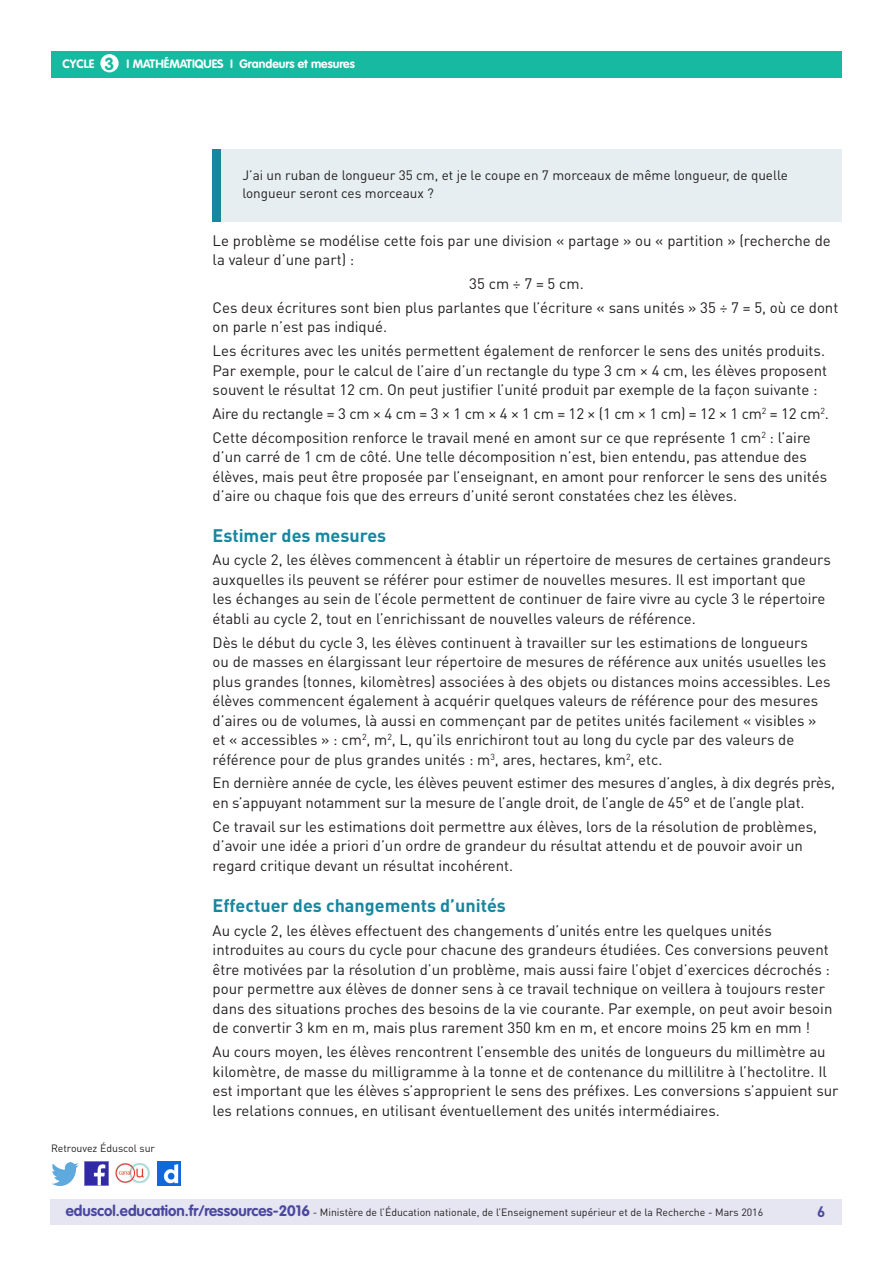
<style>
.page{position:relative;width:893px;height:1263px;background:#fff}
.page>*{position:absolute;margin:0;border:0;box-sizing:border-box;transform-origin:0 0}
._04_Titre_de_niveau{font:700 18px "DIN Pro";color:#16879f}
.t1{font:700 17.25px "VAG Rounded Std";color:#17baa1}
._06_Texte_courant{font:15px/19.5px "DIN Pro";color:#231f20}
.t2{font:700 15px "DIN Pro";color:#4a489e}
._15_texte_encadré{font:13.5px/18px "DIN Pro";color:#231f20}
.t3{font:700 12px "VAG Rounded Std";color:#fff}
.t4{font:10.5px "DIN Pro";color:#231f20}
.s1{font-family:"VAG Rounded Std";font-weight:700;font-size:15px;color:#4a489e}
</style>
<div class="page">
<div style="left:50px;top:1199px;width:791px;height:26px;background:#e6e5f2"></div>
<div style="left:51px;top:51px;width:791px;height:27px;background:#17baa1"></div>
<div style="left:100px;top:54px;width:19px;height:18px;background:#fff;border-radius:50%"></div>
<img style="left:85px;top:1162px;width:23px;height:23px">
<img style="left:51px;top:1163px;width:28px;height:22px">
<img style="left:158px;top:1162px;width:22px;height:23px">
<img style="left:115px;top:1163px;width:35px;height:21px">
<div style="left:213px;top:149px;width:629px;height:73px;background:#e6eef2"></div>
<div style="left:213px;top:149px;width:8px;height:73px;background:#16879f"></div>
<p class="t3" style="left:63px;top:57px;width:33px">CYCLE</p>
<p class="t3" style="left:127px;top:57px;width:108px">I MATHÉMATIQUES I</p>
<p class="t1" style="left:105px;top:53px;width:11px">3</p>
<p class="t3" style="left:239px;top:57px;width:117px">Grandeurs et mesures</p>
<p class="_15_texte_encadré" style="left:242px;top:166px;width:547px">J’ai un ruban de longueur 35 cm, et je le coupe en 7 morceaux de même longueur, de quelle longueur seront ces morceaux ?</p>
<p class="t4" style="left:51px;top:1141px;width:106px">Retrouvez Éduscol sur</p>
<p class="_06_Texte_courant" style="left:213px;top:230px;width:620px">Le problème se modélise cette fois par une division « partage » ou « partition » (recherche de la valeur d’une part) :</p>
<p class="_06_Texte_courant" style="left:469px;top:274px;width:116px">35 cm ÷ 7 = 5 cm.</p>
<p class="_06_Texte_courant" style="left:213px;top:297px;width:627px">Ces deux écritures sont bien plus parlantes que l’écriture « sans unités » 35 ÷ 7 = 5, où ce dont on parle n’est pas indiqué.</p>
<p class="_06_Texte_courant" style="left:213px;top:341px;width:616px">Les écritures avec les unités permettent également de renforcer le sens des unités produits.<br>Par exemple, pour le calcul de l’aire d’un rectangle du type 3 cm × 4 cm, les élèves proposent souvent le résultat 12 cm. On peut justifier l’unité produit par exemple de la façon suivante :</p>
<p class="_06_Texte_courant" style="left:213px;top:403px;width:618px">Aire du rectangle = 3 cm × 4 cm = 3 × 1 cm × 4 × 1 cm = 12 × (1 cm × 1 cm) = 12 × 1 cm<sup>2</sup> = 12 cm<sup>2</sup>.</p>
<p class="_06_Texte_courant" style="left:213px;top:427px;width:616px">Cette décomposition renforce le travail mené en amont sur ce que représente 1 cm<sup>2</sup> : l’aire d’un carré de 1 cm de côté. Une telle décomposition n’est, bien entendu, pas attendue des élèves, mais peut être proposée par l’enseignant, en amont pour renforcer le sens des unités d’aire ou chaque fois que des erreurs d’unité seront constatées chez les élèves.</p>
<p class="_04_Titre_de_niveau" style="left:213px;top:523px;width:175px">Estimer des mesures</p>
<p class="_06_Texte_courant" style="left:213px;top:550px;width:620px">Au cycle 2, les élèves commencent à établir un répertoire de mesures de certaines grandeurs auxquelles ils peuvent se référer pour estimer de nouvelles mesures. Il est important que<br>les échanges au sein de l’école permettent de continuer de faire vivre au cycle 3 le répertoire établi au cycle 2, tout en l’enrichissant de nouvelles valeurs de référence.</p>
<p class="_06_Texte_courant" style="left:213px;top:632px;width:619px">Dès le début du cycle 3, les élèves continuent à travailler sur les estimations de longueurs<br>ou de masses en élargissant leur répertoire de mesures de référence aux unités usuelles les plus grandes (tonnes, kilomètres) associées à des objets ou distances moins accessibles. Les élèves commencent également à acquérir quelques valeurs de référence pour des mesures d’aires ou de volumes, là aussi en commençant par de petites unités facilement « visibles » et « accessibles » : cm<sup>2</sup>, m<sup>2</sup>, L, qu’ils enrichiront tout au long du cycle par des valeurs de référence pour de plus grandes unités : m<sup>3</sup>, ares, hectares, km<sup>2</sup>, etc.</p>
<p class="_06_Texte_courant" style="left:213px;top:773px;width:624px">En dernière année de cycle, les élèves peuvent estimer des mesures d’angles, à dix degrés près, en s’appuyant notamment sur la mesure de l’angle droit, de l’angle de 45° et de l’angle plat.</p>
<p class="_06_Texte_courant" style="left:213px;top:816px;width:606px">Ce travail sur les estimations doit permettre aux élèves, lors de la résolution de problèmes, d’avoir une idée a priori d’un ordre de grandeur du résultat attendu et de pouvoir avoir un regard critique devant un résultat incohérent.</p>
<p class="_04_Titre_de_niveau" style="left:213px;top:894px;width:295px">Effectuer des changements d’unités</p>
<p class="_06_Texte_courant" style="left:213px;top:920px;width:621px">Au cycle 2, les élèves effectuent des changements d’unités entre les quelques unités introduites au cours du cycle pour chacune des grandeurs étudiées. Ces conversions peuvent être motivées par la résolution d’un problème, mais aussi faire l’objet d’exercices décrochés : pour permettre aux élèves de donner sens à ce travail technique on veillera à toujours rester dans des situations proches des besoins de la vie courante. Par exemple, on peut avoir besoin de convertir 3 km en m, mais plus rarement 350 km en m, et encore moins 25 km en mm !</p>
<p class="_06_Texte_courant" style="left:213px;top:1042px;width:627px">Au cours moyen, les élèves rencontrent l’ensemble des unités de longueurs du millimètre au kilomètre, de masse du milligramme à la tonne et de contenance du millilitre à l’hectolitre. Il est important que les élèves s’approprient le sens des préfixes. Les conversions s’appuient sur les relations connues, en utilisant éventuellement des unités intermédiaires.</p>
<p class="t4" style="left:66px;top:1205px;width:699px"><span class="s1">eduscol.education.fr/ressources-2016</span> - Ministère de l’Éducation nationale, de l’Enseignement supérieur et de la Recherche - Mars 2016</p>
<p class="t2" style="left:817px;top:1201px;width:10px">6</p>
</div>
